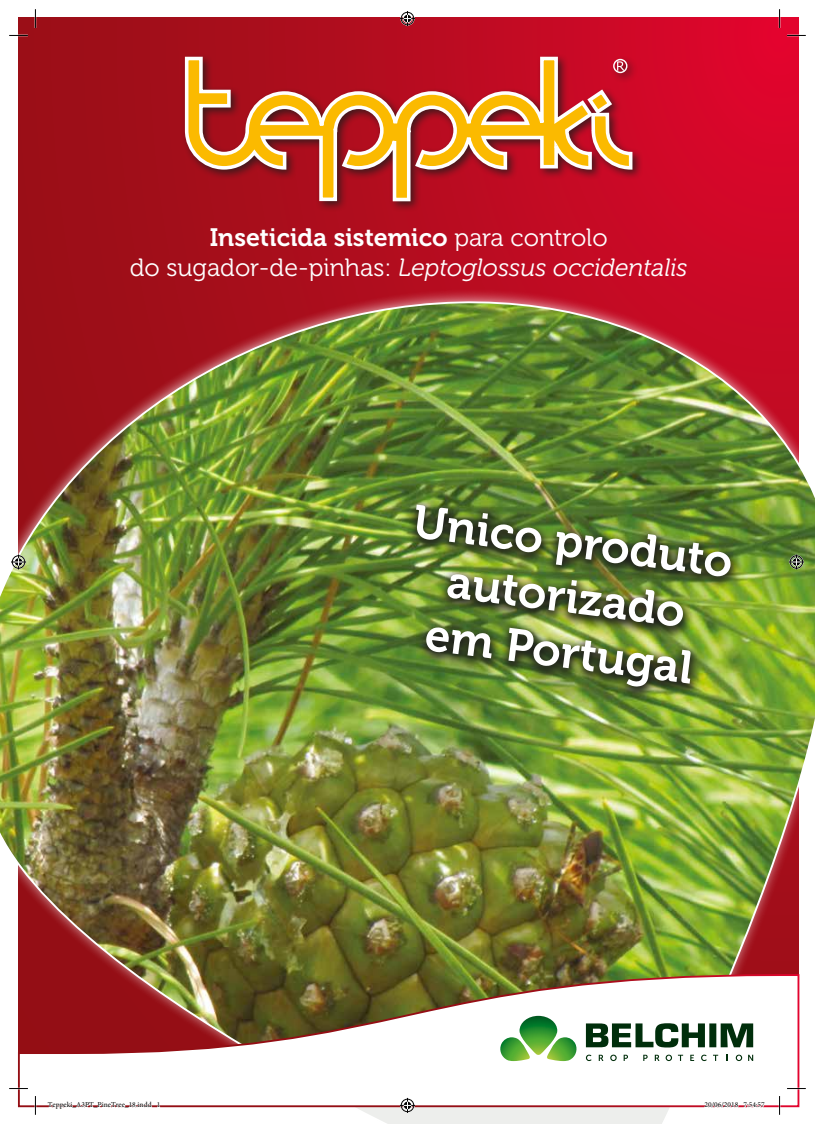
<style>
.page{position:relative;width:815px;height:1124px;background:#fff}
.page>*{position:absolute;margin:0;border:0;box-sizing:border-box;transform-origin:0 0}
.t1{font:46px/55.2px "Museo 700";color:#fff;text-align:center}
.t2{font:italic 25px "Museo 300";color:#fff}
.t3{font:25px "Museo 700";color:#fff}
.t4{font:7.5px "Minion Pro";color:#000}
.s1{font-family:"Museo 300"}
.s2{font-style:normal}
</style>
<div class="page">
<svg style="left:19px;top:18px;width:779px;height:148px;background:#ba0a21"></svg>
<svg style="left:18px;top:166px;width:781px;height:86px;background:#b60b1f"></svg>
<img style="left:0;top:252px;width:815px;height:871px">
<div style="left:181px;top:53px;width:463px;height:159px;background:#1d1d1b;opacity:.75"></div>
<svg style="left:185px;top:57px;width:410px;height:144px;background:#c65537"></svg>
<svg style="left:585px;top:87px;width:47px;height:84px"></svg>
<svg style="left:554px;top:140px;width:4px;height:6px"></svg>
<svg style="left:617px;top:61px;width:8px;height:10px"></svg>
<div style="left:613px;top:59px;width:14px;height:14px;border:1px solid #fff;border-radius:50%"></div>
<svg style="left:17px;top:973px;width:783px;height:134px"></svg>
<svg style="left:586px;top:1023px;width:167px;height:24px"></svg>
<svg style="left:586px;top:1054px;width:6px;height:6px"></svg>
<svg style="left:599px;top:1054px;width:4px;height:6px"></svg>
<svg style="left:610px;top:1054px;width:7px;height:6px"></svg>
<svg style="left:624px;top:1054px;width:4px;height:6px"></svg>
<svg style="left:643px;top:1054px;width:5px;height:6px"></svg>
<svg style="left:655px;top:1054px;width:4px;height:6px"></svg>
<svg style="left:666px;top:1054px;width:6px;height:6px"></svg>
<svg style="left:678px;top:1054px;width:5px;height:6px"></svg>
<svg style="left:690px;top:1054px;width:4px;height:6px"></svg>
<svg style="left:701px;top:1054px;width:6px;height:6px"></svg>
<svg style="left:713px;top:1054px;width:5px;height:6px"></svg>
<svg style="left:736px;top:1054px;width:6px;height:6px"></svg>
<svg style="left:748px;top:1054px;width:5px;height:6px"></svg>
<svg style="left:499px;top:1015px;width:79px;height:45px"></svg>
<img style="left:406px;top:497px;width:337px;height:204px">
<svg style="left:9px;top:35px;width:19px;height:1px"></svg>
<svg style="left:787px;top:35px;width:19px;height:1px"></svg>
<svg style="left:9px;top:1087px;width:19px;height:2px"></svg>
<svg style="left:787px;top:1087px;width:19px;height:2px"></svg>
<svg style="left:35px;top:9px;width:1px;height:19px"></svg>
<svg style="left:35px;top:1095px;width:1px;height:19px"></svg>
<svg style="left:779px;top:9px;width:1px;height:19px"></svg>
<svg style="left:779px;top:1095px;width:1px;height:19px"></svg>
<svg style="left:400px;top:11px;width:15px;height:15px"></svg>
<svg style="left:400px;top:1097px;width:15px;height:15px"></svg>
<svg style="left:11px;top:554px;width:15px;height:15px"></svg>
<svg style="left:789px;top:554px;width:15px;height:15px"></svg>
<svg style="left:48px;top:1100px;width:112px;height:9px"></svg>
<svg style="left:704px;top:1101px;width:61px;height:6px"></svg>
<h2 class="t3" style="left:210px;top:223px;width:399px">Inseticida sistemico <span class="s1">para controlo</span></h2>
<h2 class="t2" style="left:130px;top:253px;width:559px"><span class="s2">do sugador-de-pinhas:</span> Leptoglossus occidentalis</h2>
<h1 class="t1" style="left:417px;top:495px;width:323px;rotate:7deg">Unico produto autorizado<br>em Portugal</h1>
<p class="t4" style="left:48px;top:1099px;width:114px">Teppeki_A3PT_PineTree_18.indd 1</p>
<p class="t4" style="left:705px;top:1099px;width:62px">20/06/2018 7:54:57</p>
</div>
